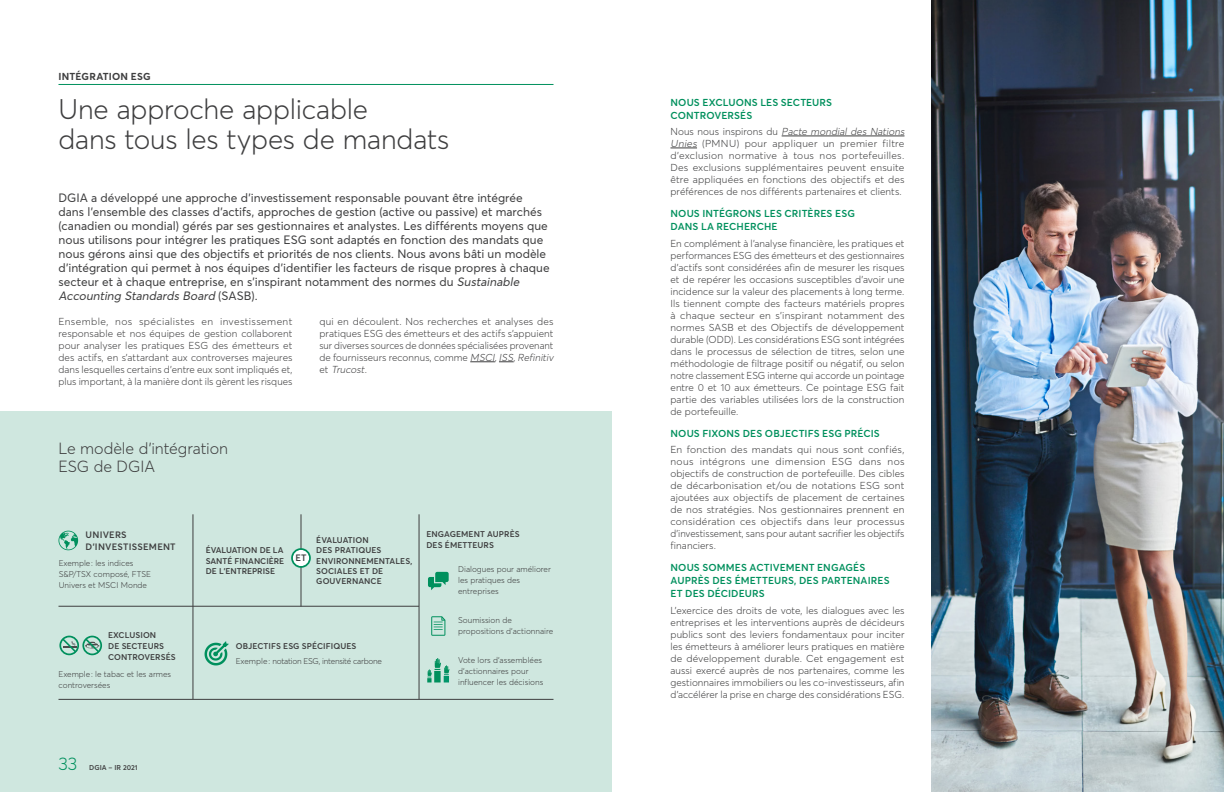
<style>
.page{position:relative;width:1224px;height:792px;background:#fff}
.page>*{position:absolute;margin:0;border:0;box-sizing:border-box;transform-origin:0 0}
.t1{font:300 28px/30px "Averta";letter-spacing:-.005em;color:#3e3e3f}
.t2{font:300 18px "Averta";color:#00905d}
.t3{font:300 16px/18px "Averta";letter-spacing:-.005em;color:#3e3e3f}
.t4{font:12px/14px "Averta";color:#3e3e3f}
.t5{font:300 10px/12px "Averta";letter-spacing:.005em;color:#3e3e3f;text-align:justify}
.t6{font:600 10px/13px "Averta";letter-spacing:.01em;color:#00905d}
.t7{font:700 10px "Averta";letter-spacing:.02em;color:#3e3e3f}
.t8{font:600 9.2px/12.9px "Averta";letter-spacing:.02em;color:#3e3e3f}
.t9{font:300 8.3px/11px "Averta";color:#3e3e3f}
.t10{font:600 8.3px/10.1px "Averta";letter-spacing:.01em;color:#3e3e3f}
.t11{font:300 8.3px "Averta";letter-spacing:-.03em;color:#3e3e3f}
.t12{font:600 7px "Averta";color:#3e3e3f}
.s1{font-style:italic}
</style>
<div class="page">
<div style="left:0;top:412px;width:612px;height:380px;background:#cfe7df"></div>
<svg style="left:470px;top:362px;width:43px;height:1px"></svg>
<hr style="left:58px;top:84px;width:496px;height:1px;background:#00905d">
<hr style="left:782px;top:136px;width:122px;height:1px;background:#3e3e3f">
<svg style="left:670px;top:148px;width:27px;height:1px"></svg>
<img style="left:932px;top:0;width:292px;height:792px">
<svg style="left:428px;top:572px;width:21px;height:18px"></svg>
<svg style="left:427px;top:658px;width:22px;height:25px"></svg>
<svg style="left:431px;top:616px;width:14px;height:20px"></svg>
<svg style="left:59px;top:531px;width:19px;height:19px"></svg>
<svg style="left:205px;top:641px;width:24px;height:24px"></svg>
<svg style="left:59px;top:636px;width:43px;height:19px"></svg>
<hr style="left:59px;top:606px;width:360px;height:1px;background:#3e3e3f">
<hr style="left:59px;top:699px;width:494px;height:1px;background:#3e3e3f">
<hr style="left:193px;top:514px;width:1px;height:185px;background:#3e3e3f">
<hr style="left:419px;top:514px;width:1px;height:185px;background:#3e3e3f">
<hr style="left:301px;top:514px;width:1px;height:92px;background:#3e3e3f">
<svg style="left:291px;top:548px;width:20px;height:20px"></svg>
<p class="t7" style="left:59px;top:70px;width:94px">INTÉGRATION ESG</p>
<h1 class="t1" style="left:58px;top:94px;width:392px">Une approche applicable<br>dans tous les types de mandats</h1>
<p class="t6" style="left:671px;top:96px;width:163px">NOUS EXCLUONS LES SECTEURS<br>CONTROVERSÉS</p>
<p class="t5" style="left:670px;top:126px;width:238px;text-align:left">N o u s n o u s i n s p i ro n s d u <span class="s1">Pacte mondial des Nations Unies</span> (PMNU) pour appliquer un premier filtre d’exclusion normative à tous nos portefeuilles.<br>Des exclusions supplémentaires peuvent ensuite être appliquées en fonctions des objectifs et des préférences de nos différents partenaires et clients.</p>
<p class="t6" style="left:671px;top:207px;width:186px">NOUS INTÉGRONS LES CRITÈRES ESG<br>DANS LA RECHERCHE</p>
<p class="t5" style="left:670px;top:237px;width:236px">En complément à l’analyse financière, les pratiques et performances ESG des émetteurs et des gestionnaires d’actifs sont considérées afin de mesurer les risques et de repérer les occasions susceptibles d’avoir une incidence sur la valeur des placements à long terme.<br>Ils tiennent compte des facteurs matériels propres à chaque secteur en s’inspirant notamment des normes SASB et des Objectifs de développement durable (ODD). Les considérations ESG sont intégrées dans le processus de sélection de titres, selon une méthodologie de filtrage positif ou négatif, ou selon notre classement ESG interne qui accorde un pointage entre 0 et 10 aux émetteurs. Ce pointage ESG fait partie des variables utilisées lors de la construction de portefeuille.</p>
<p class="t6" style="left:671px;top:427px;width:211px">NOUS FIXONS DES OBJECTIFS ESG PRÉCIS</p>
<p class="t5" style="left:670px;top:444px;width:236px">En fonction des mandats qui nous sont confiés, nous intégrons une dimension ESG dans nos objectifs de construction de portefeuille. Des cibles de décarbonisation et/ou de notations ESG sont ajoutées aux objectifs de placement de certaines de nos stratégies. Nos gestionnaires prennent en considération ces objectifs dans leur processus d’investissement, sans pour autant sacrifier les objectifs financiers.</p>
<p class="t6" style="left:671px;top:561px;width:221px">NOUS SOMMES ACTIVEMENT ENGAGÉS<br>AUPRÈS DES ÉMETTEURS, DES PARTENAIRES<br>ET DES DÉCIDEURS</p>
<p class="t5" style="left:670px;top:604px;width:236px">L’exercice des droits de vote, les dialogues avec les entreprises et les interventions auprès de décideurs publics sont des leviers fondamentaux pour inciter les émetteurs à améliorer leurs pratiques en matière de développement durable. Cet engagement est aussi exercé auprès de nos partenaires, comme les gestionnaires immobiliers ou les co-investisseurs, afin d’accélérer la prise en charge des considérations ESG.</p>
<p class="t4" style="left:58px;top:190px;width:493px">DGIA a développé une approche d’investissement responsable pouvant être intégrée dans l’ensemble des classes d’actifs, approches de gestion (active ou passive) et marchés (canadien ou mondial) gérés par ses gestionnaires et analystes. Les différents moyens que nous utilisons pour intégrer les pratiques ESG sont adaptés en fonction des mandats que nous gérons ainsi que des objectifs et priorités de nos clients. Nous avons bâti un modèle d’intégration qui permet à nos équipes d’identifier les facteurs de risque propres à chaque secteur et à chaque entreprise, en s’inspirant notamment des normes du <span class="s1">Sustainable Accounting Standards Board</span> ( S A S B ) .</p>
<p class="t5" style="left:58px;top:315px;width:236px">Ensemble, nos spécialistes en investissement responsable et nos équipes de gestion collaborent pour analyser les pratiques ESG des émetteurs et des actifs, en s’attardant aux controverses majeures dans lesquelles certains d’entre eux sont impliqués et, plus important, à la manière dont ils gèrent les risques</p>
<p class="t5" style="left:320px;top:315px;width:238px;text-align:left">qui en découlent. Nos recherches et analyses des pratiques ESG des émetteurs et des actifs s’appuient sur diverses sources de données spécialisées provenant de fournisseurs reconnus, comme <span class="s1">MSCI,ISS,Refinitiv </span>e t <span class="s1">Trucost</span>.</p>
<h3 class="t3" style="left:58px;top:440px;width:171px">Le modèle d’intégration<br>ESG de DGIA</h3>
<p class="t10" style="left:206px;top:545px;width:80px;text-align:justify">ÉVALUATION DE LA SANTÉ FINANCIÈRE DE L’ENTREPRISE</p>
<p class="t10" style="left:316px;top:535px;width:97px">ÉVALUATION<br>DES PRATIQUES<br>ENVIRONNEMENTALES,<br>SOCIALES ET DE<br>GOUVERNANCE</p>
<p class="t10" style="left:426px;top:528px;width:95px;line-height:11px">ENGAGEMENT AUPRÈS<br>DES ÉMETTEURS</p>
<p class="t8" style="left:86px;top:528px;width:92px">UNIVERS<br>D’INVESTISSEMENT</p>
<p class="t8" style="left:295px;top:552px;width:13px">ET</p>
<p class="t9" style="left:59px;top:557px;width:94px">Exemple : les indices<br>S&amp;P/TSX composé, FTSE<br>Univers et MSCI Monde</p>
<p class="t9" style="left:458px;top:563px;width:94px">Dialogues pour améliorer les pratiques des entreprises</p>
<p class="t9" style="left:458px;top:614px;width:97px">Soumission de propositions d’actionnaire</p>
<p class="t9" style="left:458px;top:654px;width:87px">Vote lors d’assemblées d’actionnaires pour influencer les décisions</p>
<p class="t10" style="left:108px;top:629px;width:69px;line-height:11px">EXCLUSION<br>DE SECTEURS<br>CONTROVERSÉS</p>
<p class="t9" style="left:59px;top:669px;width:114px">Exemple : le tabac et les armes controversées</p>
<p class="t10" style="left:236px;top:641px;width:122px">OBJECTIFS ESG SPÉCIFIQUES</p>
<p class="t11" style="left:236px;top:656px;width:148px">Exemple : notation ESG, intensité carbone</p>
<h2 class="t2" style="left:58px;top:752px;width:20px">33</h2>
<p class="t12" style="left:89px;top:763px;width:50px">DGIA – IR 2021</p>
</div>
